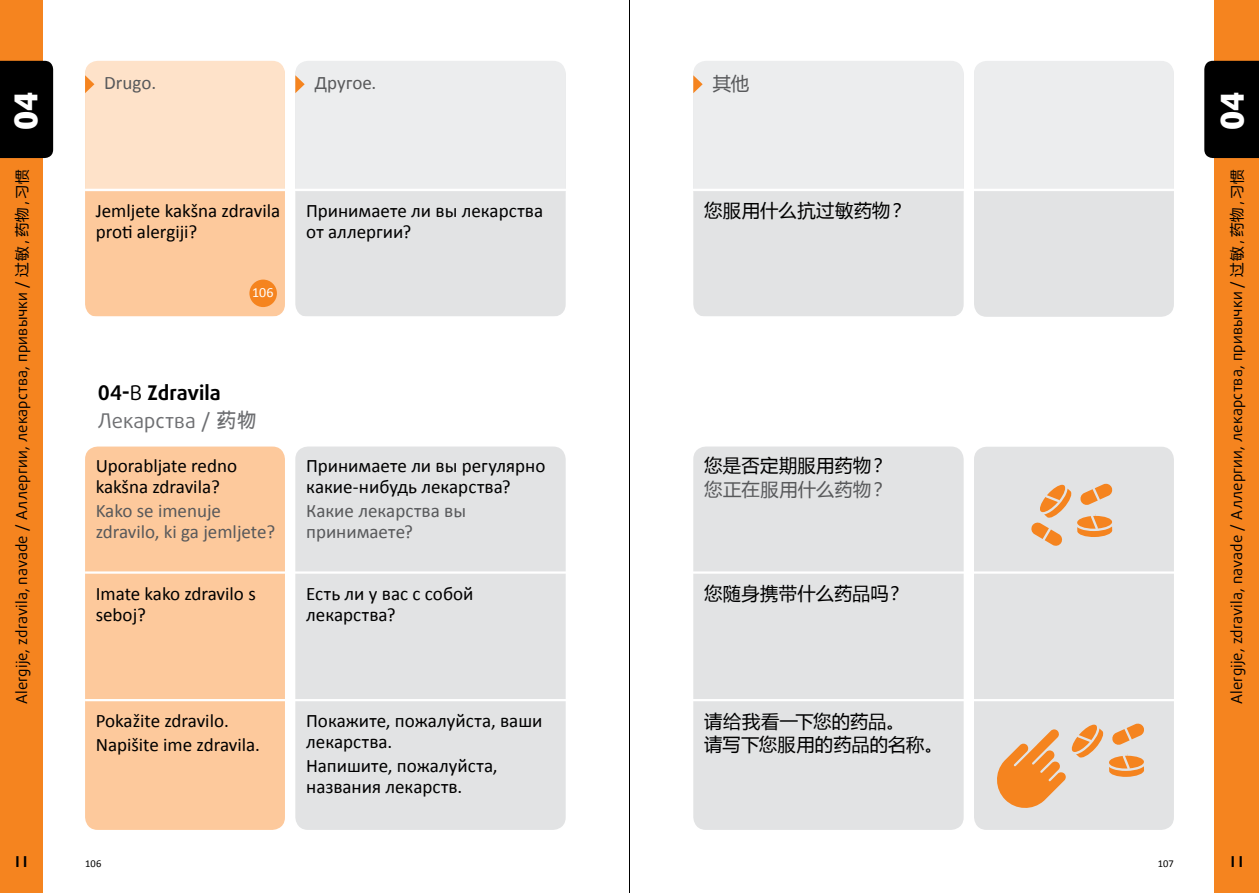
<style>
.page{position:relative;width:1259px;height:893px;background:#fff}
.page>*{position:absolute;margin:0;border:0;box-sizing:border-box;transform-origin:0 0}
.t1{font:900 31.5px "Daxline Pro";color:#fff}
.t2{font:700 20.25px/27.6px "Daxline Pro";color:#000}
.t3{font:19.05px/21.3px "Calibri";color:#000}
.t4{font:19.05px/21.3px "Calibri";color:#58595b}
.t5{font:18.3px/23.4px "Microsoft Ya Hei";letter-spacing:.01em;color:#000}
.t6{font:18.3px "Microsoft Ya Hei";letter-spacing:.005em;color:#58595b}
.t7{font:15px "Daxline Pro";letter-spacing:.01em;color:#000}
.t8{font:700 15px "Daxline Pro";color:#000}
.t9{font:13.95px "Calibri";color:#fff}
.t10{font:10.5px "Calibri";letter-spacing:.005em;color:#000}
.s1{font-family:"Microsoft Ya Hei";font-size:14.55px}
.s2{font-weight:400}
.s3{font-weight:400;color:#6d6e71}
.s4{font-family:"Arial Unicode MS";font-weight:400;font-size:21px;color:#6d6e71}
</style>
<div class="page">
<div style="left:1214px;top:0;width:45px;height:893px;background:#f5841f"></div>
<div style="left:0;top:0;width:43px;height:893px;background:#f5841f"></div>
<div style="left:1204px;top:61px;width:55px;height:97px;background:#000"></div>
<div style="left:0;top:61px;width:53px;height:97px;background:#000"></div>
<hr style="left:629px;top:0;width:1px;height:893px;background:#000">
<div style="left:974px;top:62px;width:200px;height:255px;background:#e2e3e4;border-radius:13px"></div>
<div style="left:974px;top:447px;width:200px;height:383px;background:#e2e3e4;border-radius:13px"></div>
<div style="left:693px;top:62px;width:270px;height:255px;background:#e2e3e4;border-radius:13px"></div>
<div style="left:693px;top:446px;width:270px;height:384px;background:#e2e3e4;border-radius:13px"></div>
<div style="left:295px;top:62px;width:271px;height:255px;background:#e2e3e4;border-radius:13px"></div>
<div style="left:295px;top:446px;width:271px;height:384px;background:#e2e3e4;border-radius:13px"></div>
<div style="left:85px;top:62px;width:200px;height:255px;background:#fdc99c;border-radius:13px"></div>
<div style="left:85px;top:446px;width:200px;height:384px;background:#fdc99c;border-radius:13px"></div>
<div style="left:974px;top:61px;width:200px;height:128px;background:#ecedee"></div>
<div style="left:85px;top:61px;width:200px;height:128px;background:#fee2c9"></div>
<div style="left:295px;top:61px;width:271px;height:128px;background:#ecedee"></div>
<div style="left:693px;top:61px;width:270px;height:128px;background:#ecedee"></div>
<svg style="left:1031px;top:483px;width:82px;height:63px"></svg>
<svg style="left:997px;top:723px;width:147px;height:85px"></svg>
<hr style="left:85px;top:571px;width:204px;height:3px;background:#fff">
<hr style="left:289px;top:571px;width:279px;height:3px;background:#fff">
<hr style="left:85px;top:699px;width:204px;height:2px;background:#fff">
<hr style="left:289px;top:699px;width:279px;height:2px;background:#fff">
<hr style="left:85px;top:189px;width:204px;height:2px;background:#fff">
<hr style="left:289px;top:189px;width:279px;height:2px;background:#fff">
<hr style="left:85px;top:316px;width:204px;height:3px;background:#fff">
<hr style="left:289px;top:316px;width:279px;height:3px;background:#fff">
<hr style="left:966px;top:189px;width:208px;height:2px;background:#fff">
<hr style="left:687px;top:571px;width:279px;height:3px;background:#fff">
<hr style="left:966px;top:571px;width:208px;height:3px;background:#fff">
<hr style="left:687px;top:699px;width:279px;height:2px;background:#fff">
<hr style="left:966px;top:699px;width:208px;height:2px;background:#fff">
<hr style="left:687px;top:189px;width:279px;height:2px;background:#fff">
<hr style="left:687px;top:316px;width:279px;height:3px;background:#fff">
<div style="left:249px;top:280px;width:28px;height:27px;background:#f5841f;border-radius:50%"></div>
<p class="t6" style="left:713px;top:71px;width:38px">其他</p>
<p class="t4" style="left:104px;top:72px;width:54px">Drugo.</p>
<p class="t4" style="left:315px;top:72px;width:63px">Другое.</p>
<h1 class="t1" style="left:5px;top:130px;width:40px;rotate:-90deg">04</h1>
<h1 class="t1" style="left:1211px;top:130px;width:40px;rotate:-90deg">04</h1>
<p class="t7" style="left:12px;top:704px;width:536px;rotate:-90deg">Alergije, zdravila, navade / Аллергии, лекарства, привычки / <span class="s1">过敏，药物，习惯</span></p>
<p class="t7" style="left:1226px;top:704px;width:536px;rotate:-90deg">Alergije, zdravila, navade / Аллергии, лекарства, привычки / <span class="s1">过敏，药物，习惯</span></p>
<p class="t5" style="left:704px;top:198px;width:203px">您服用什么抗过敏药物？</p>
<p class="t3" style="left:96px;top:200px;width:186px">Jemljete kakšna zdravila proti alergiji?</p>
<p class="t3" style="left:306px;top:200px;width:238px">Принимаете ли вы лекарства от аллергии?</p>
<p class="t9" style="left:252px;top:284px;width:23px">106</p>
<p class="t2" style="left:98px;top:379px;width:161px">04-<span class="s2">B</span> Zdravila<br><span class="s3">Лекарства /</span> <span class="s4">药物</span></p>
<p class="t3" style="left:96px;top:455px;width:143px">Uporabljate redno kakšna zdravila?</p>
<p class="t4" style="left:96px;top:500px;width:181px">Kako se imenuje zdravilo, ki ga jemljete?</p>
<p class="t5" style="left:704px;top:453px;width:184px">您是否定期服用药物？</p>
<p class="t6" style="left:704px;top:477px;width:184px">您正在服用什么药物？</p>
<p class="t3" style="left:306px;top:455px;width:241px">Принимаете ли вы регулярно какие-нибудь лекарства?</p>
<p class="t4" style="left:306px;top:500px;width:161px">Какие лекарства вы принимаете?</p>
<p class="t5" style="left:704px;top:581px;width:201px">您随身携带什么药品吗？</p>
<p class="t3" style="left:96px;top:583px;width:162px">Imate kako zdravilo s seboj?</p>
<p class="t3" style="left:306px;top:583px;width:169px">Есть ли у вас с собой лекарства?</p>
<p class="t3" style="left:96px;top:709px;width:166px;line-height:23.4px">Pokažite zdravilo.<br>Napišite ime zdravila.</p>
<p class="t3" style="left:306px;top:710px;width:238px">Покажите, пожалуйста, ваши лекарства.</p>
<p class="t3" style="left:306px;top:755px;width:193px">Напишите, пожалуйста, названия лекарств.</p>
<p class="t5" style="left:704px;top:709px;width:240px">请给我看一下您的药品。<br>请写下您服用的药品的名称。</p>
<p class="t8" style="left:15px;top:851px;width:13px">I I</p>
<p class="t8" style="left:1231px;top:851px;width:13px">I I</p>
<p class="t10" style="left:85px;top:857px;width:18px">106</p>
<p class="t10" style="left:1157px;top:857px;width:18px">107</p>
</div>
